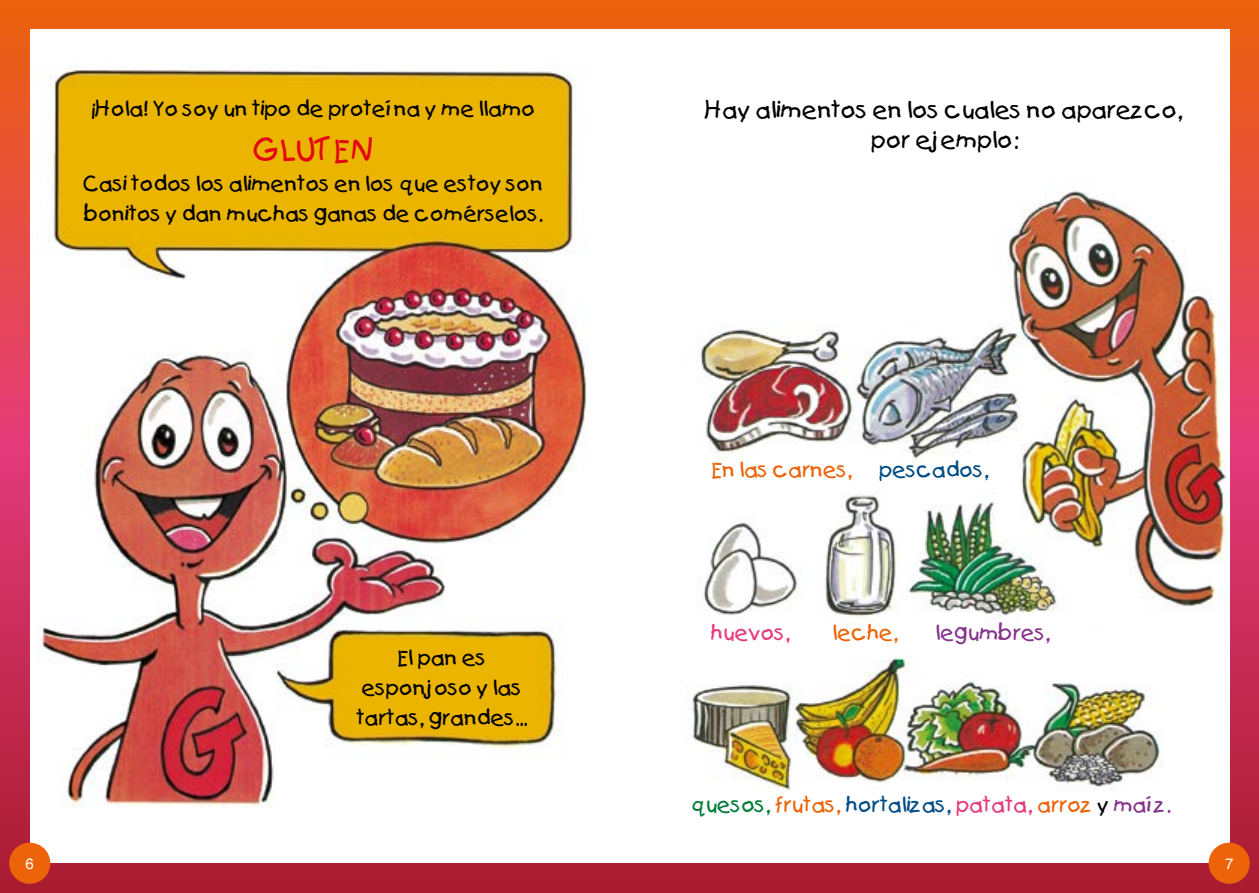
<style>
.page{position:relative;width:1259px;height:893px;background:#fff}
.page>*{position:absolute;margin:0;border:0;box-sizing:border-box;transform-origin:0 0}
.t1{font:30px "Kids";color:#e30613}
.t2{font:22.5px/30px "Kids";color:#000;text-align:center}
.t3{font:20.25px/30px "Kids";color:#000;text-align:center}
.t4{font:20.25px "Kids";color:#ec6309}
.t5{font:20.25px "Kids";color:#84348b}
.t6{font:20.25px "Kids";color:#004c84}
.t7{font:20.25px "Kids";color:#e43b7b}
.t8{font:15px "Helvetica";color:#fff}
.s1{color:#007c39}
.s2{color:#004c84}
.s3{color:#e43b7b}
.s4{color:#000}
.s5{color:#84348b}
</style>
<div class="page">
<div style="left:0;top:0;width:1259px;height:446px;background:linear-gradient(to bottom,#eb610c,#e43b79)"></div>
<div style="left:0;top:446px;width:1259px;height:447px;background:linear-gradient(to bottom,#e33a7a,#a91c2e)"></div>
<div style="left:30px;top:30px;width:1199px;height:833px;background:#fff"></div>
<img style="left:37px;top:64px;width:551px;height:744px">
<img style="left:692px;top:191px;width:537px;height:603px">
<div style="left:9px;top:843px;width:41px;height:41px;background:#ec6309;border-radius:50%"></div>
<div style="left:1208px;top:843px;width:41px;height:41px;background:#ec6309;border-radius:50%"></div>
<p class="t3" style="left:91px;top:94px;width:446px">¡Hola! Yo soy un tipo de proteína y me llamo</p>
<h1 class="t1" style="left:253px;top:132px;width:122px">GLUTEN</h1>
<p class="t3" style="left:83px;top:169px;width:462px;text-align:left">Casi todos los alimentos en los que estoy son bonitos y dan muchas ganas de comérselos.</p>
<p class="t3" style="left:357px;top:642px;width:172px">El pan es esponjoso y las tartas, grandes...</p>
<p class="t2" style="left:705px;top:95px;width:479px">Hay alimentos en los cuales no aparezco, por ejemplo:</p>
<p class="t4" style="left:711px;top:457px;width:143px">En las carnes,</p>
<p class="t6" style="left:879px;top:457px;width:112px">pescados,</p>
<p class="t7" style="left:711px;top:620px;width:81px">huevos,</p>
<p class="t4" style="left:833px;top:620px;width:67px">leche,</p>
<p class="t5" style="left:936px;top:620px;width:116px">legumbres,</p>
<p class="t4" style="left:691px;top:792px;width:481px"><span class="s1">quesos,</span> frutas, <span class="s2">hortalizas,</span> <span class="s3">patata,</span> arroz <span class="s4">y</span> <span class="s5">maíz.</span></p>
<p class="t8" style="left:26px;top:852px;width:10px">6</p>
<p class="t8" style="left:1225px;top:852px;width:10px">7</p>
</div>
